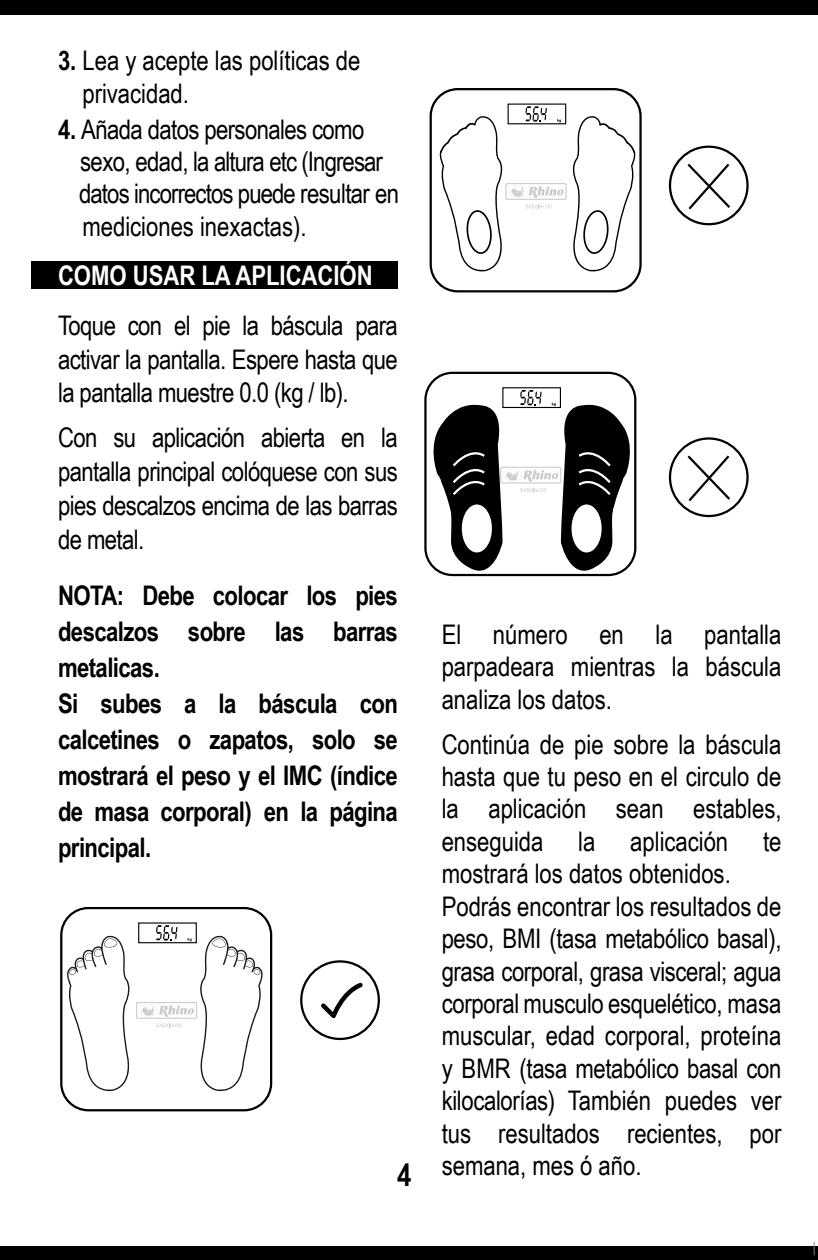
<style>
.page{position:relative;width:818px;height:1260px;background:#fff}
.page>*{position:absolute;margin:0;border:0;box-sizing:border-box;transform-origin:0 0}
.t1{font:700 31.5px "Arial Narrow";color:#000}
.t2{font:27px/32.4px "Arial Narrow";color:#000;text-align:justify}
.t3{font:700 27px/36px "Arial Narrow";letter-spacing:-.02em;color:#000}
.t4{font:27px/32.4px "Arial Narrow";letter-spacing:-.025em;color:#000}
.t5{font:700 27px "Arial Narrow";color:#fff}
.s1{font-weight:700}
</style>
<div class="page">
<div style="left:0;top:0;width:818px;height:15px;background:#000"></div>
<div style="left:0;top:1245px;width:818px;height:14px;background:#000"></div>
<div style="left:31px;top:261px;width:366px;height:28px;background:#000"></div>
<div style="left:429px;top:88px;width:212px;height:204px;border:2px solid #000;border-radius:27px"></div>
<svg style="left:439px;top:106px;width:197px;height:166px"></svg>
<div style="left:668px;top:145px;width:80px;height:80px;border:2px solid #000;border-radius:50%"></div>
<svg style="left:687px;top:163px;width:44px;height:47px"></svg>
<div style="left:668px;top:437px;width:80px;height:80px;border:2px solid #000;border-radius:50%"></div>
<svg style="left:687px;top:455px;width:44px;height:47px"></svg>
<div style="left:138px;top:922px;width:59px;height:21px;border:1px solid #000"></div>
<div style="left:60px;top:906px;width:212px;height:205px;border:2px solid #000;border-radius:27px"></div>
<svg style="left:67px;top:935px;width:63px;height:155px"></svg>
<div style="left:136px;top:1001px;width:61px;height:17px;border:1px solid #cfcbc8"></div>
<svg style="left:139px;top:925px;width:123px;height:165px"></svg>
<div style="left:300px;top:960px;width:80px;height:79px;border:2px solid #000;border-radius:50%"></div>
<svg style="left:321px;top:982px;width:42px;height:37px"></svg>
<div style="left:502px;top:387px;width:59px;height:21px;border:1px solid #000"></div>
<svg style="left:426px;top:390px;width:211px;height:187px"></svg>
<div style="left:571px;top:504px;width:30px;height:48px;background:#fff;border-radius:50%"></div>
<svg style="left:813px;top:1242px;width:1px;height:12px"></svg>
<p class="t2" style="left:82px;top:43px;width:279px;text-indent:-24px"><span class="s1">3.</span> Lea y acepte las políticas de privacidad.</p>
<p class="t4" style="left:79px;top:112px;width:321px;text-indent:-21px"><span class="s1">4.</span> Añada datos personales como sexo, edad, la altura etc (Ingresar datos incorrectos puede resultar en mediciones inexactas).</p>
<p class="t5" style="left:58px;top:255px;width:316px">COMO USAR LA APLICACIÓN</p>
<p class="t2" style="left:58px;top:307px;width:341px;line-height:33.8px">Toque con el pie la báscula para activar la pantalla. Espere hasta que la pantalla muestre 0.0 (kg / lb).</p>
<p class="t2" style="left:58px;top:420px;width:341px;line-height:33.8px">Con su aplicación abierta en la pantalla principal colóquese con sus pies descalzos encima de las barras de metal.</p>
<p class="t3" style="left:58px;top:576px;width:341px">NOTA: Debe colocar los pies descalzos sobre las barras metalicas.<br>Si subes a la báscula con calcetines o zapatos, solo se mostrará el peso y el IMC (índice de masa corporal) en la página principal.</p>
<p class="t1" style="left:397px;top:1150px;width:16px">4</p>
<p class="t2" style="left:441px;top:617px;width:341px">El número en la pantalla parpadeara mientras la báscula analiza los datos.</p>
<p class="t2" style="left:441px;top:726px;width:341px">Continúa de pie sobre la báscula hasta que tu peso en el circulo de la aplicación sean estables, enseguida</p>
<p class="t2" style="left:578px;top:824px;width:19px">la</p>
<p class="t2" style="left:630px;top:824px;width:99px">aplicación</p>
<p class="t2" style="left:763px;top:824px;width:20px">te</p>
<p class="t2" style="left:441px;top:856px;width:341px;text-align:left">mostrará los datos obtenidos.<br>Podrás encontrar los resultados de peso, BMI (tasa metabólico basal), grasa corporal, grasa visceral; agua corporal musculo esquelético, masa muscular, edad corporal, proteína y BMR (tasa metabólico basal con kilocalorías) También puedes ver tus resultados recientes, por semana, mes ó año.</p>
</div>
